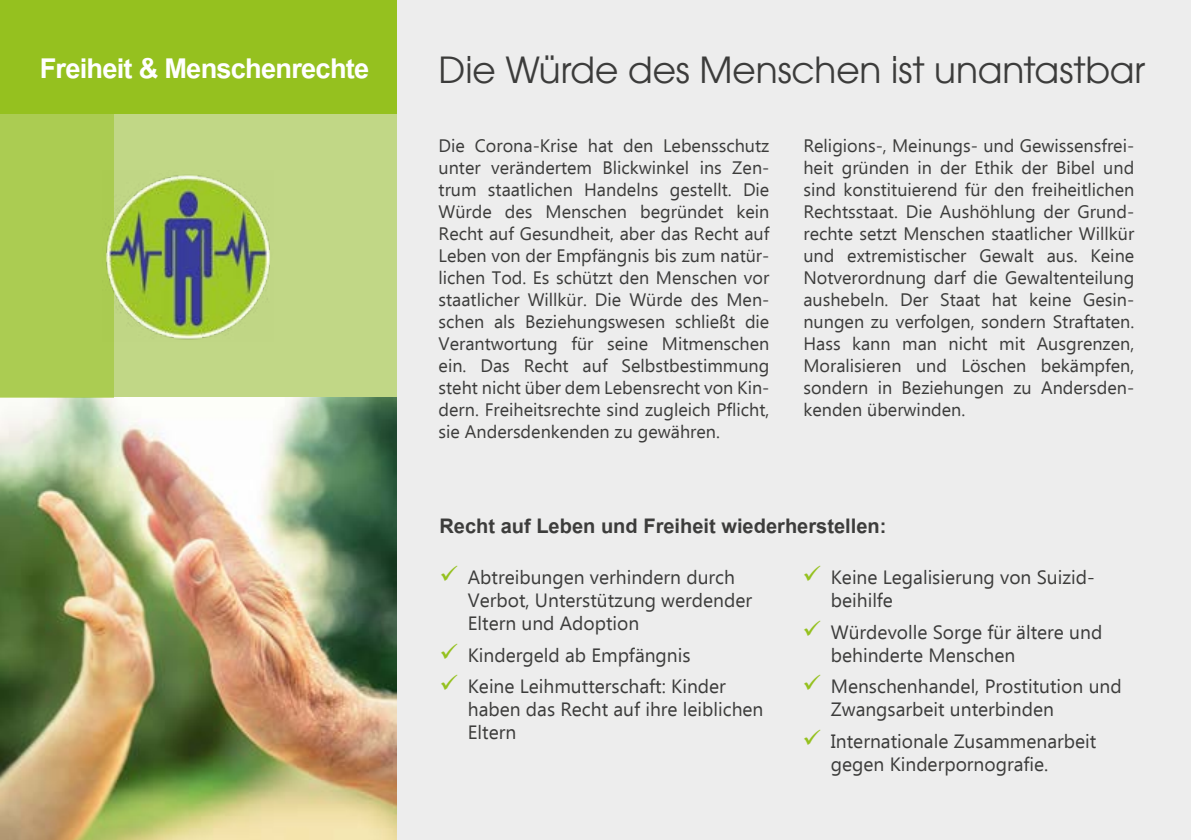
<style>
.page{position:relative;width:1191px;height:840px;background:#fff}
.page>*{position:absolute;margin:0;border:0;box-sizing:border-box;transform-origin:0 0}
.t1{font:700 38px "Utsaah";letter-spacing:-.02em;color:#fff}
.Überschrift_1{font:36px "Avant Garde";letter-spacing:-.005em;color:#3c3c3b}
.t2{font:700 28px "Utsaah";color:#3c3c3b}
.Aufzählung{font:19.2px/23px "Ebrima";color:#3c3c3b}
.Copytext_Flyer{font:18px/22px "Ebrima";color:#3c3c3b;text-align:justify}
.s1{color:#95c11f}
</style>
<div class="page">
<div style="left:0;top:0;width:1191px;height:839px;background:#ededed"></div>
<div style="left:0;top:0;width:397px;height:113px;background:#95c11f"></div>
<img style="left:0;top:397px;width:396px;height:442px">
<svg style="left:0;top:113px;width:397px;height:284px;fill:#c1d786"></svg>
<img style="left:102px;top:170px;width:171px;height:171px">
<p class="t1" style="left:40px;top:49px;width:331px">Freiheit &amp; Menschenrechte</p>
<p class="Überschrift_1" style="left:438px;top:48px;width:708px">Die Würde des Menschen ist unantastbar</p>
<p class="Copytext_Flyer" style="left:438px;top:134px;width:332px">Die Corona-Krise hat den Lebensschutz unter verändertem Blickwinkel ins Zen&shy;trum staatlichen Handelns gestellt. Die Würde des Menschen begründet kein Recht auf Gesundheit, aber das Recht auf Leben von der Empfängnis bis zum natür&shy;lichen Tod. Es schützt den Menschen vor staatlicher Willkür. Die Würde des Men&shy;schen als Beziehungswesen schließt die Verantwortung für seine Mitmenschen ein. Das Recht auf Selbstbestimmung steht nicht über dem Lebensrecht von Kin&shy;dern. Freiheitsrechte sind zugleich Pflicht, sie Andersdenkenden zu gewähren.</p>
<p class="Copytext_Flyer" style="left:803px;top:134px;width:332px">Religions-, Meinungs- und Gewissensfrei&shy;heit gründen in der Ethik der Bibel und sind konstituierend für den freiheitlichen Rechtsstaat. Die Aushöhlung der Grund&shy;rechte setzt Menschen staatlicher Willkür und extremistischer Gewalt aus. Keine Notverordnung darf die Gewaltenteilung aushebeln. Der Staat hat keine Gesin&shy;nungen zu verfolgen, sondern Straftaten.<br>Hass kann man nicht mit Ausgrenzen, Moralisieren und Löschen bekämpfen, sondern in Beziehungen zu Andersden&shy;kenden überwinden.</p>
<p class="t2" style="left:439px;top:511px;width:448px">Recht auf Leben und Freiheit wiederherstellen:</p>
<p class="Aufzählung" style="left:468px;top:564px;width:286px;text-indent:-28px"><span class="s1">✓</span> Abtreibungen verhindern durch<br>Verbot, Unterstützung werdender<br>Eltern und Adoption</p>
<p class="Aufzählung" style="left:439px;top:642px;width:253px"><span class="s1">✓</span> Kindergeld ab Empfängnis</p>
<p class="Aufzählung" style="left:468px;top:673px;width:297px;text-indent:-28px"><span class="s1">✓</span> Keine Leihmutterschaft: Kinder haben das Recht auf ihre leiblichen<br>Eltern</p>
<p class="Aufzählung" style="left:831px;top:564px;width:263px;text-indent:-28px"><span class="s1">✓</span> Keine Legalisierung von Suizid&shy;beihilfe</p>
<p class="Aufzählung" style="left:831px;top:619px;width:273px;text-indent:-28px"><span class="s1">✓</span> Würdevolle Sorge für ältere und behinderte Menschen</p>
<p class="Aufzählung" style="left:831px;top:673px;width:292px;text-indent:-28px"><span class="s1">✓</span> Menschenhandel, Prostitution und<br>Zwangsarbeit unterbinden</p>
<p class="Aufzählung" style="left:831px;top:728px;width:267px;text-indent:-28px"><span class="s1">✓</span> Internationale Zusammenarbeit gegen Kinderpornografie.</p>
</div>
